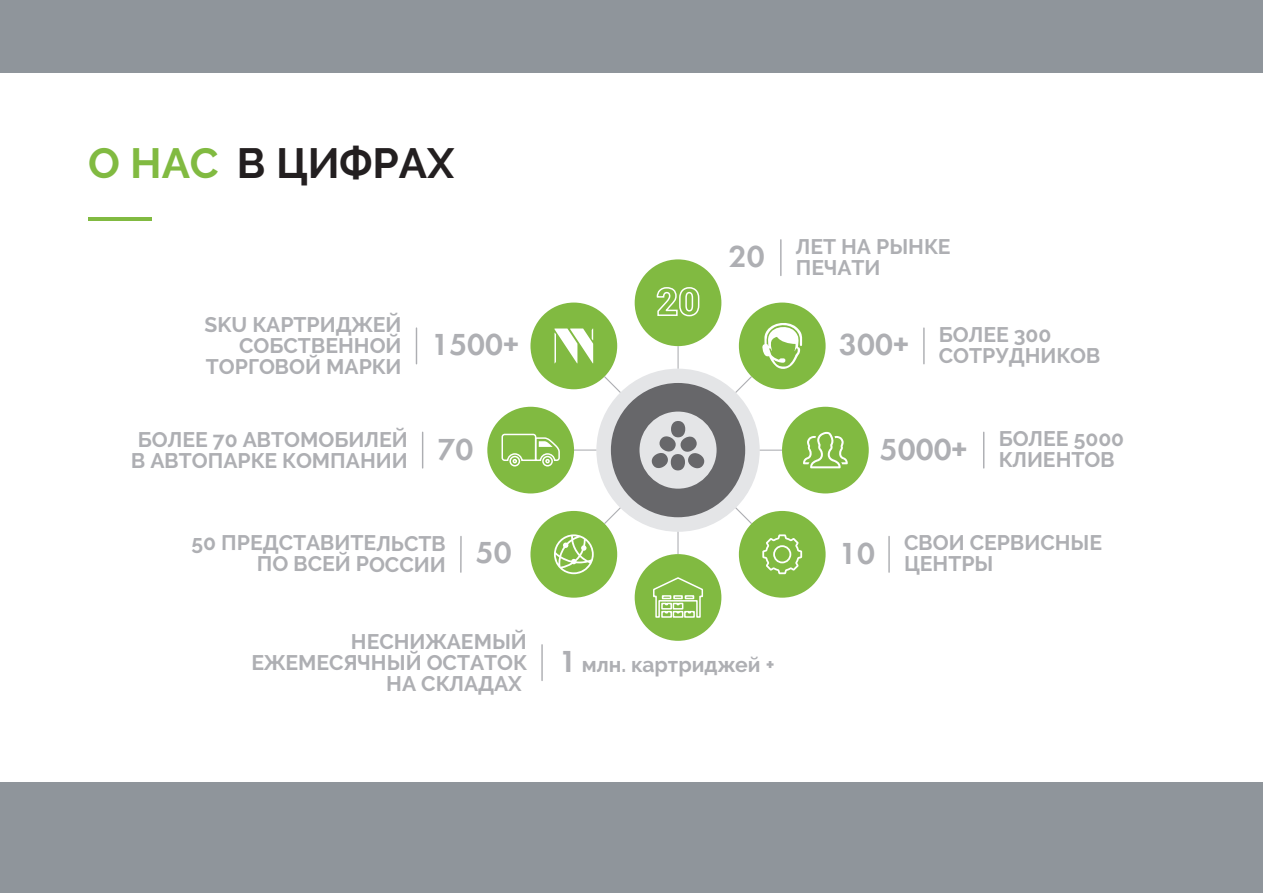
<style>
.page{position:relative;width:1263px;height:893px;background:#fff}
.page>*{position:absolute;margin:0;border:0;box-sizing:border-box;transform-origin:0 0}
.t1{font:700 42.15px "Raleway";color:#231f20}
.t2{font:31.5px "Futura New Demi";color:#aeafb3}
.t3{font:700 21px/21px "Raleway";color:#aeafb3}
.s1{color:#81ba41}
.s2{font-family:"Futura New Demi";font-weight:400;font-size:31.5px}
</style>
<div class="page">
<div style="left:0;top:0;width:1263px;height:72px;background:#8f959b"></div>
<div style="left:0;top:783px;width:1263px;height:110px;background:#8f959b"></div>
<hr style="left:89px;top:217px;width:63px;height:4px;background:#81ba41">
<div style="left:596px;top:369px;width:164px;height:163px;background:#e4e5e7;border-radius:50%"></div>
<hr style="left:677px;top:346px;width:2px;height:23px;background:#adaeb2">
<div style="left:635px;top:259px;width:86px;height:87px;background:#81ba41;border-radius:50%"></div>
<svg style="left:735px;top:375px;width:18px;height:18px"></svg>
<div style="left:739px;top:303px;width:87px;height:86px;background:#81ba41;border-radius:50%"></div>
<svg style="left:760px;top:450px;width:22px;height:1px"></svg>
<div style="left:782px;top:407px;width:87px;height:86px;background:#81ba41;border-radius:50%"></div>
<svg style="left:734px;top:506px;width:19px;height:19px"></svg>
<div style="left:739px;top:511px;width:87px;height:87px;background:#81ba41;border-radius:50%"></div>
<svg style="left:677px;top:532px;width:1px;height:22px"></svg>
<div style="left:635px;top:554px;width:86px;height:87px;background:#81ba41;border-radius:50%"></div>
<svg style="left:603px;top:506px;width:19px;height:19px"></svg>
<div style="left:530px;top:511px;width:87px;height:87px;background:#81ba41;border-radius:50%"></div>
<svg style="left:574px;top:450px;width:22px;height:1px"></svg>
<div style="left:487px;top:407px;width:87px;height:86px;background:#81ba41;border-radius:50%"></div>
<svg style="left:603px;top:375px;width:19px;height:19px"></svg>
<div style="left:530px;top:303px;width:87px;height:86px;background:#81ba41;border-radius:50%"></div>
<div style="left:611px;top:383px;width:134px;height:134px;background:#67676a;border-radius:50%"></div>
<svg style="left:762px;top:534px;width:40px;height:40px"></svg>
<svg style="left:803px;top:432px;width:45px;height:36px"></svg>
<svg style="left:554px;top:534px;width:40px;height:40px"></svg>
<hr style="left:780px;top:240px;width:1px;height:35px;background:#adaeb2">
<hr style="left:923px;top:328px;width:2px;height:36px;background:#adaeb2">
<hr style="left:983px;top:432px;width:1px;height:36px;background:#adaeb2">
<hr style="left:888px;top:536px;width:2px;height:36px;background:#adaeb2">
<hr style="left:416px;top:328px;width:1px;height:36px;background:#adaeb2">
<hr style="left:422px;top:432px;width:1px;height:36px;background:#adaeb2">
<hr style="left:460px;top:536px;width:2px;height:36px;background:#adaeb2">
<hr style="left:541px;top:645px;width:2px;height:35px;background:#adaeb2">
<svg style="left:639px;top:412px;width:77px;height:77px"></svg>
<svg style="left:656px;top:287px;width:44px;height:30px"></svg>
<svg style="left:653px;top:577px;width:51px;height:41px"></svg>
<svg style="left:762px;top:323px;width:41px;height:46px"></svg>
<svg style="left:554px;top:328px;width:39px;height:35px"></svg>
<div style="left:509px;top:456px;width:11px;height:10px;border:2px solid #fff;border-radius:50%"></div>
<div style="left:542px;top:456px;width:11px;height:10px;border:2px solid #fff;border-radius:50%"></div>
<svg style="left:501px;top:433px;width:59px;height:30px"></svg>
<h1 class="t1" style="left:88px;top:139px;width:368px"><span class="s1">О НАС</span> В ЦИФРАХ</h1>
<p class="t3" style="left:205px;top:314px;width:198px;text-align:right">SKU КАРТРИДЖЕЙ<br>СОБСТВЕННОЙ<br>ТОРГОВОЙ МАРКИ</p>
<h2 class="t2" style="left:431px;top:325px;width:89px">1500+</h2>
<p class="t3" style="left:131px;top:429px;width:344px;text-indent:7px">БОЛЕЕ 70 АВТОМОБИЛЕЙ<br>В АВТОПАРКЕ КОМПАНИИ <sup>70</sup></p>
<p class="t3" style="left:257px;top:532px;width:256px;text-indent:-65px">50 ПРЕДСТАВИТЕЛЬСТВ<br>ПО ВСЕЙ РОССИИ <sup>50</sup></p>
<p class="t3" style="left:251px;top:631px;width:277px;text-align:right">НЕСНИЖАЕМЫЙ<br>ЕЖЕМЕСЯЧНЫЙ ОСТАТОК<br>НА СКЛАДАХ</p>
<p class="t3" style="left:729px;top:236px;width:223px;text-indent:67px">ЛЕТ НА РЫНКЕ<br><sup>20</sup> ПЕЧАТИ</p>
<p class="t3" style="left:839px;top:324px;width:263px;text-indent:100px">БОЛЕЕ 300<br><sup>300+</sup> СОТРУДНИКОВ</p>
<p class="t3" style="left:880px;top:428px;width:246px;text-indent:119px">БОЛЕЕ 5000<br><sup>5000+</sup> КЛИЕНТОВ</p>
<p class="t3" style="left:559px;top:654px;width:217px"><span class="s2">1</span> млн. картриджей +</p>
<p class="t3" style="left:839px;top:533px;width:265px;text-indent:65px">СВОИ СЕРВИСНЫЕ<br><sup>10</sup> ЦЕНТРЫ</p>
</div>
